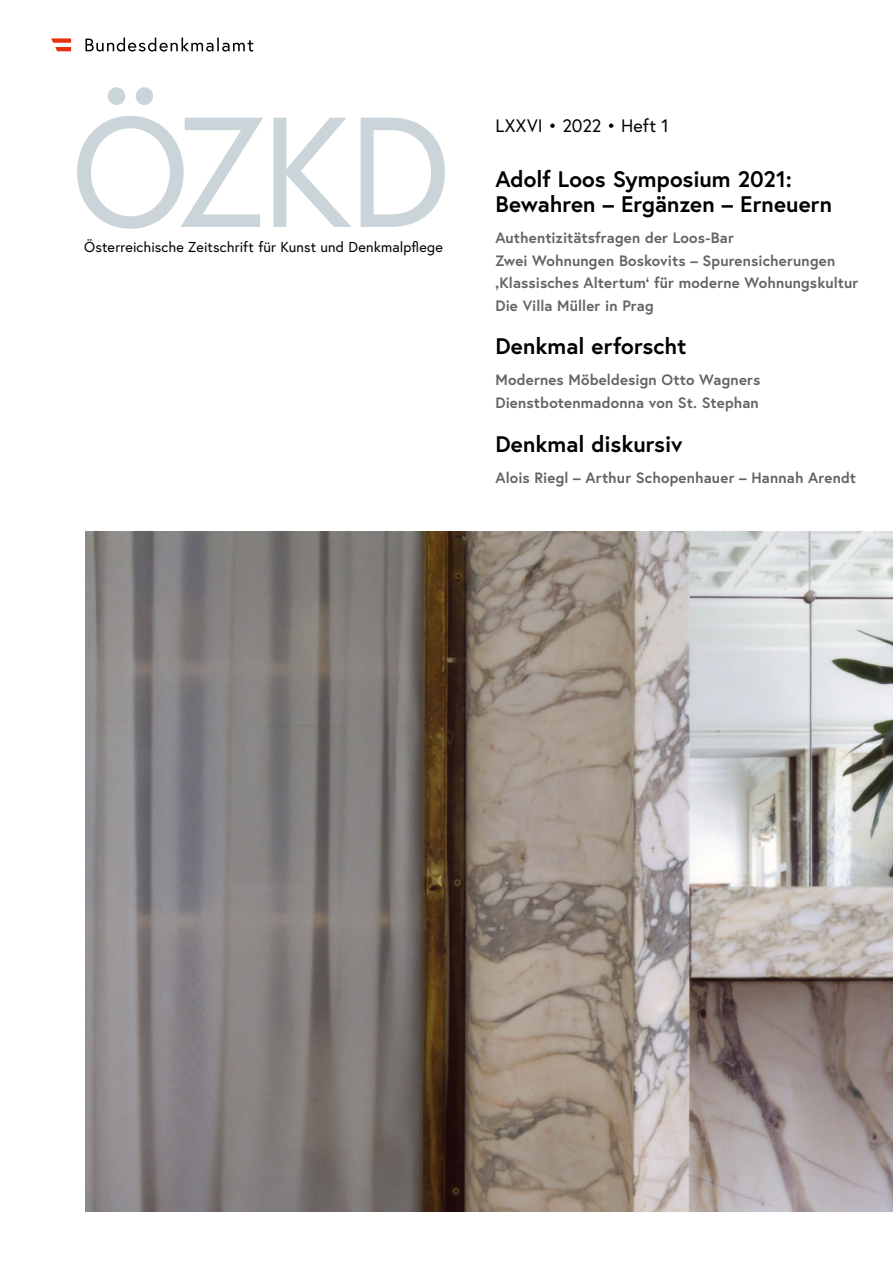
<style>
.page{position:relative;width:893px;height:1263px;background:#fff}
.page>*{position:absolute;margin:0;border:0;box-sizing:border-box;transform-origin:0 0}
.t1{font:700 22.5px/25.5px "Europa Austria";color:#000}
.t2{font:18px "Europa Austria";letter-spacing:.005em;color:#000}
.t3{font:700 15px/22.5px "Europa Austria";letter-spacing:.01em;color:#636362}
.t4{font:14.4px "Europa Austria";letter-spacing:.01em;color:#000}
</style>
<div class="page">
<svg style="left:85px;top:38px;width:168px;height:14px"></svg>
<svg style="left:51px;top:38px;width:20px;height:13px"></svg>
<img style="left:85px;top:531px;width:808px;height:681px">
<svg style="left:77px;top:87px;width:368px;height:142px"></svg>
<p class="t4" style="left:84px;top:238px;width:360px">Österreichische Zeitschrift für Kunst und Denkmalpflege</p>
<p class="t2" style="left:495px;top:114px;width:175px">LXXVI • 2022 • Heft 1</p>
<h1 class="t1" style="left:495px;top:165px;width:338px">Adolf Loos Symposium 2021:<br>Bewahren – Ergänzen – Erneuern</h1>
<p class="t3" style="left:495px;top:226px;width:364px">Authentizitätsfragen der Loos-Bar<br>Zwei Wohnungen Boskovits – Spurensicherungen ‚Klassisches Altertum‘ für moderne Wohnungskultur Die Villa Müller in Prag</p>
<h1 class="t1" style="left:495px;top:333px;width:192px">Denkmal erforscht</h1>
<p class="t3" style="left:495px;top:368px;width:266px">Modernes Möbeldesign Otto Wagners<br>Dienstbotenmadonna von St. Stephan</p>
<h1 class="t1" style="left:495px;top:430px;width:189px">Denkmal diskursiv</h1>
<p class="t3" style="left:495px;top:466px;width:362px">Alois Riegl – Arthur Schopenhauer – Hannah Arendt</p>
</div>
